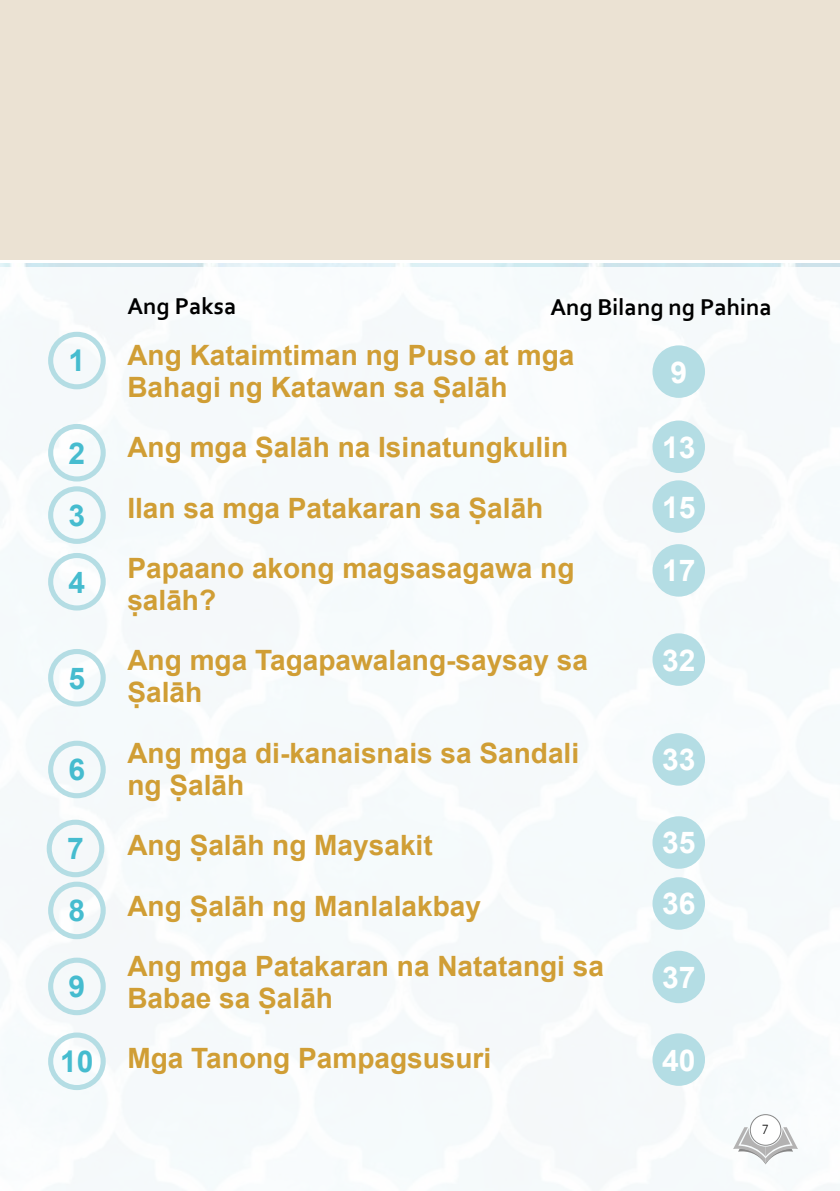
<style>
.page{position:relative;width:840px;height:1191px;background:#fff}
.page>*{position:absolute;margin:0;border:0;box-sizing:border-box;transform-origin:0 0}
.t1{font:700 30px/59.8px "Arial";color:#fff}
.t2{font:700 30px/62.4px "Arial";color:#46bccf}
.t3{font:700 28px/60.4px "Arial";color:#d09e35}
.t4{font:700 24px "Corbel";color:#000}
.t5{font:300 13.2px "Avenir";color:#000}
</style>
<div class="page">
<div style="left:0;top:267px;width:839px;height:924px;background:#f5fafb"></div>
<div style="left:48px;top:332px;width:58px;height:57px;border:5px solid #b4dde4;border-radius:50%"></div>
<div style="left:652px;top:345px;width:52px;height:53px;background:#b4dde4;border-radius:50%"></div>
<div style="left:652px;top:420px;width:52px;height:53px;background:#b4dde4;border-radius:50%"></div>
<div style="left:652px;top:480px;width:52px;height:53px;background:#b4dde4;border-radius:50%"></div>
<div style="left:652px;top:544px;width:52px;height:52px;background:#b4dde4;border-radius:50%"></div>
<div style="left:652px;top:633px;width:52px;height:53px;background:#b4dde4;border-radius:50%"></div>
<div style="left:652px;top:733px;width:52px;height:52px;background:#b4dde4;border-radius:50%"></div>
<div style="left:652px;top:816px;width:52px;height:52px;background:#b4dde4;border-radius:50%"></div>
<div style="left:652px;top:877px;width:52px;height:52px;background:#b4dde4;border-radius:50%"></div>
<div style="left:652px;top:950px;width:52px;height:53px;background:#b4dde4;border-radius:50%"></div>
<div style="left:652px;top:1033px;width:52px;height:52px;background:#b4dde4;border-radius:50%"></div>
<div style="left:48px;top:424px;width:58px;height:57px;border:5px solid #b4dde4;border-radius:50%"></div>
<div style="left:48px;top:486px;width:58px;height:58px;border:5px solid #b4dde4;border-radius:50%"></div>
<div style="left:48px;top:553px;width:58px;height:57px;border:5px solid #b4dde4;border-radius:50%"></div>
<div style="left:48px;top:649px;width:58px;height:57px;border:5px solid #b4dde4;border-radius:50%"></div>
<div style="left:48px;top:740px;width:58px;height:58px;border:5px solid #b4dde4;border-radius:50%"></div>
<div style="left:47px;top:819px;width:57px;height:58px;border:5px solid #b4dde4;border-radius:50%"></div>
<div style="left:48px;top:881px;width:58px;height:58px;border:5px solid #b4dde4;border-radius:50%"></div>
<div style="left:48px;top:957px;width:58px;height:58px;border:5px solid #b4dde4;border-radius:50%"></div>
<div style="left:48px;top:1032px;width:58px;height:58px;border:5px solid #b4dde4;border-radius:50%"></div>
<div style="left:0;top:0;width:839px;height:259px;background:#ebe2d3"></div>
<svg style="left:733px;top:1127px;width:64px;height:37px"></svg>
<div style="left:749px;top:1114px;width:31px;height:31px;background:#fff;border-radius:50%"></div>
<div style="left:749px;top:1114px;width:31px;height:31px;border:1px solid #878787;border-radius:50%"></div>
<p class="t2" style="left:69px;top:331px;width:18px">1</p>
<p class="t2" style="left:69px;top:423px;width:18px">2<br>3</p>
<p class="t2" style="left:69px;top:552px;width:18px">4</p>
<p class="t2" style="left:69px;top:648px;width:18px">5</p>
<p class="t2" style="left:69px;top:739px;width:18px">6</p>
<p class="t2" style="left:67px;top:819px;width:20px">7<br>8</p>
<p class="t2" style="left:69px;top:956px;width:18px">9</p>
<p class="t2" style="left:60px;top:1031px;width:35px">10</p>
<p class="t4" style="left:127px;top:291px;width:110px">Ang Paksa</p>
<p class="t4" style="left:550px;top:292px;width:223px">Ang Bilang ng Pahina</p>
<p class="t3" style="left:127px;top:340px;width:448px;line-height:32px">Ang Kataimtiman ng Puso at mga<br>Bahagi ng Katawan sa Ṣalāh</p>
<p class="t3" style="left:127px;top:418px;width:448px">Ang mga Ṣalāh na Isinatungkulin<br>Ilan sa mga Patakaran sa Ṣalāh<br>Papaano akong magsasagawa ng</p>
<p class="t3" style="left:127px;top:571px;width:462px">ṣalāh?<br>Ang mga Tagapawalang-saysay sa</p>
<p class="t3" style="left:127px;top:663px;width:453px">Ṣalāh<br>Ang mga di-kanaisnais sa Sandali</p>
<p class="t3" style="left:127px;top:755px;width:478px">ng Ṣalāh<br>Ang Ṣalāh ng Maysakit<br>Ang Ṣalāh ng Manlalakbay<br>Ang mga Patakaran na Natatangi sa</p>
<p class="t3" style="left:127px;top:968px;width:365px">Babae sa Ṣalāh<br>Mga Tanong Pampagsusuri</p>
<p class="t1" style="left:670px;top:343px;width:18px">9</p>
<p class="t1" style="left:661px;top:418px;width:35px">13<br>15</p>
<p class="t1" style="left:661px;top:542px;width:35px">17</p>
<p class="t1" style="left:661px;top:631px;width:35px">32</p>
<p class="t1" style="left:661px;top:731px;width:35px">33</p>
<p class="t1" style="left:661px;top:813px;width:35px;line-height:61px">35<br>36</p>
<p class="t1" style="left:661px;top:948px;width:35px">37</p>
<p class="t1" style="left:661px;top:1031px;width:35px">40</p>
<p class="t5" style="left:761px;top:1121px;width:8px">7</p>
</div>
